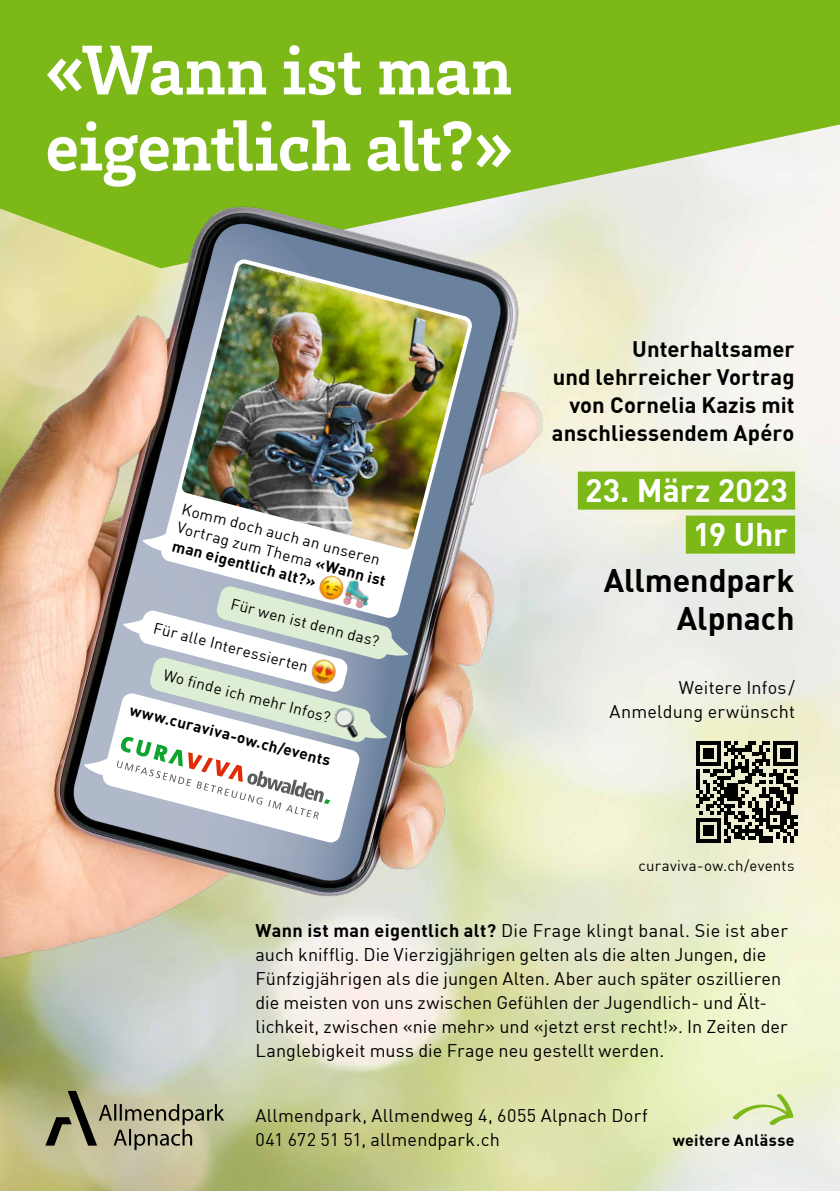
<style>
.page{position:relative;width:840px;height:1191px;background:#fff}
.page>*{position:absolute;margin:0;border:0;box-sizing:border-box;transform-origin:0 0}
.t1{font:700 72px/76px "Brix Slab";letter-spacing:-.005em;color:#fff}
.t2{font:700 32px/38px "DIN Pro";color:#000;text-align:right}
.t3{font:700 32px/44px "DIN Pro";color:#fff;text-align:right}
.t4{font:700 22px/28px "DIN Pro";letter-spacing:.005em;color:#000;text-align:right}
.t5{font:18px/24px "DIN Pro";letter-spacing:.005em;color:#000}
.t6{font:700 16px "DIN Pro";letter-spacing:.02em;color:#000}
.t7{font:15.4px/18.8px "DIN Pro";color:#000}
.t8{font:700 15.4px "DIN Pro";color:#000}
.t9{font:15px "DIN Pro";letter-spacing:.02em;color:#000}
.s1{font-weight:700}
</style>
<div class="page">
<img style="left:0;top:268px;width:839px;height:923px">
<svg style="left:0;top:0;width:839px;height:268px;background:#8cc035"></svg>
<div style="left:577px;top:471px;width:217px;height:38px;background:#7cb817"></div>
<div style="left:685px;top:515px;width:109px;height:38px;background:#7cb817"></div>
<svg style="left:695px;top:741px;width:102px;height:101px;background:#6c6c5e"></svg>
<svg style="left:731px;top:1093px;width:62px;height:32px;background:#d6e6ad"></svg>
<svg style="left:45px;top:1090px;width:179px;height:60px;background:#a4a282"></svg>
<img style="left:0;top:163px;width:660px;height:833px">
<h1 class="t1" style="left:45px;top:29px;width:468px">«Wann ist man eigentlich alt?»</h1>
<p class="t7" style="left:184px;top:500px;width:216px;rotate:14deg">Komm doch auch an unseren<br>Vortrag zum Thema <span class="s1">«Wann ist man eigentlich alt?»</span></p>
<p class="t7" style="left:233px;top:594px;width:154px;rotate:14deg">Für wen ist denn das?</p>
<p class="t7" style="left:166px;top:665px;width:173px;rotate:14deg">Wo fi nde ich mehr Infos?</p>
<p class="t7" style="left:156px;top:618px;width:161px;rotate:14deg">Für alle Interessierten</p>
<p class="t8" style="left:133px;top:698px;width:208px;rotate:15deg">www.curaviva-ow.ch/events</p>
<p class="t4" style="left:551px;top:334px;width:244px">Unterhaltsamer<br>und lehrreicher Vortrag von Cornelia Kazis mit anschliessendem Apéro</p>
<h2 class="t3" style="left:585px;top:467px;width:204px">23. März 2023<br>19 Uhr</h2>
<h2 class="t2" style="left:603px;top:560px;width:192px">Allmendpark<br>Alpnach</h2>
<p class="t5" style="left:609px;top:675px;width:187px;text-align:right">Weitere Infos /<br>Anmeldung erwünscht</p>
<p class="t9" style="left:638px;top:856px;width:157px">curaviva-ow.ch/events</p>
<p class="t5" style="left:255px;top:918px;width:533px"><span class="s1">Wann ist man eigentlich alt?</span> Die Frage klingt banal. Sie ist aber auch knifflig. Die Vierzigjährigen gelten als die alten Jungen, die Fünfzigjährigen als die jungen Alten. Aber auch später oszillieren die meisten von uns zwischen Gefühlen der Jugendlich- und Ält&shy;lichkeit, zwischen «nie mehr» und «jetzt erst recht!». In Zeiten der Langlebigkeit muss die Frage neu gestellt werden.</p>
<p class="t5" style="left:255px;top:1102px;width:393px">Allmendpark, Allmendweg 4, 6055 Alpnach Dorf<br>041 672 51 51, allmendpark.ch</p>
<p class="t6" style="left:672px;top:1129px;width:123px">weitere Anlässe</p>
</div>
